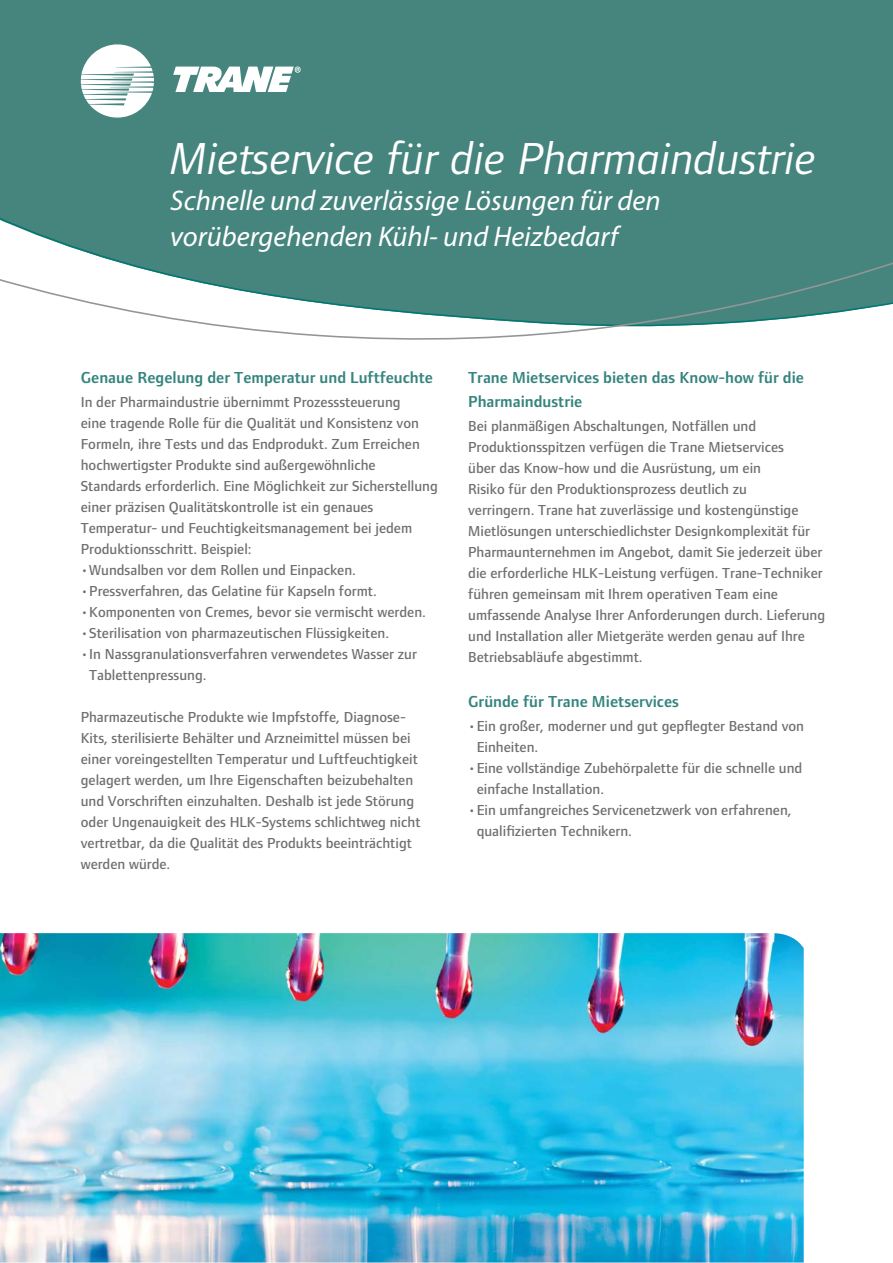
<style>
.page{position:relative;width:893px;height:1263px;background:#fff}
.page>*{position:absolute;margin:0;border:0;box-sizing:border-box;transform-origin:0 0}
.t1{font:italic 46.5px "Foundry Form Sans Blonde";color:#fff}
.t2{font:italic 28.5px/36px "Myriad Pro";color:#fff}
.t3{font:600 16.5px/24px "Foundry Form Sans Blonde";color:#35847e}
.t4{font:500 15px/21px "Foundry Form Sans Blonde";color:#6f6f71}
</style>
<div class="page">
<img style="left:0;top:933px;width:803px;height:330px">
<div style="left:0;top:0;width:892px;height:212px;background:#46857d"></div>
<div style="left:0;top:212px;width:892px;height:44px;background:#46857d"></div>
<svg style="left:0;top:256px;width:892px;height:84px"></svg>
<svg style="left:81px;top:44px;width:73px;height:74px"></svg>
<svg style="left:173px;top:67px;width:127px;height:25px"></svg>
<h1 class="t1" style="left:170px;top:131px;width:647px">Mietservice für die Pharmaindustrie</h1>
<h2 class="t2" style="left:170px;top:184px;width:492px">Schnelle und zuverlässige Lösungen für den vorübergehenden Kühl- und Heizbedarf</h2>
<p class="t3" style="left:81px;top:367px;width:354px">Genaue Regelung der Temperatur und Luftfeuchte</p>
<p class="t4" style="left:81px;top:393px;width:358px">In der Pharmaindustrie übernimmt Prozesssteuerung<br>eine tragende Rolle für die Qualität und Konsistenz von Formeln, ihre Tests und das Endprodukt. Zum Erreichen hochwertigster Produkte sind außergewöhnliche Standards erforderlich. Eine Möglichkeit zur Sicherstellung einer präzisen Qualitätskontrolle ist ein genaues Temperatur- und Feuchtigkeitsmanagement bei jedem Produktionsschritt. Beispiel:</p>
<p class="t4" style="left:81px;top:561px;width:277px">• Wundsalben vor dem Rollen und Einpacken.</p>
<p class="t4" style="left:81px;top:582px;width:297px">• Pressverfahren, das Gelatine für Kapseln formt.</p>
<p class="t4" style="left:81px;top:603px;width:346px">• Komponenten von Cremes, bevor sie vermischt werden.</p>
<p class="t4" style="left:81px;top:624px;width:310px">• Sterilisation von pharmazeutischen Flüssigkeiten.</p>
<p class="t4" style="left:89px;top:644px;width:329px;text-indent:-9px">• In Nassgranulationsverfahren verwendetes Wasser zur<br>Tablettenpressung.</p>
<p class="t4" style="left:81px;top:707px;width:341px">Pharmazeutische Produkte wie Impfstoffe, Diagnose-Kits, sterilisierte Behälter und Arzneimittel müssen bei einer voreingestellten Temperatur und Luftfeuchtigkeit gelagert werden, um Ihre Eigenschaften beizubehalten und Vorschriften einzuhalten. Deshalb ist jede Störung oder Ungenauigkeit des HLK-Systems schlichtweg nicht vertretbar, da die Qualität des Produkts beeinträchtigt werden würde.</p>
<p class="t3" style="left:468px;top:367px;width:337px">Trane Mietservices bieten das Know-how für die<br>Pharmaindustrie</p>
<p class="t4" style="left:468px;top:417px;width:358px">Bei planmäßigen Abschaltungen, Notfällen und Produktionsspitzen verfügen die Trane Mietservices<br>über das Know-how und die Ausrüstung, um ein<br>Risiko für den Produktionsprozess deutlich zu<br>verringern. Trane hat zuverlässige und kostengünstige Mietlösungen unterschiedlichster Designkomplexität für Pharmaunternehmen im Angebot, damit Sie jederzeit über die erforderliche HLK-Leistung verfügen. Trane-Techniker führen gemeinsam mit Ihrem operativen Team eine umfassende Analyse Ihrer Anforderungen durch. Lieferung und Installation aller Mietgeräte werden genau auf Ihre Betriebsabläufe abgestimmt.</p>
<p class="t3" style="left:468px;top:691px;width:212px">Gründe für Trane Mietservices</p>
<p class="t4" style="left:476px;top:716px;width:329px;text-indent:-9px">• Ein großer, moderner und gut gepflegter Bestand von<br>Einheiten.</p>
<p class="t4" style="left:476px;top:758px;width:327px;text-indent:-9px">• Eine vollständige Zubehörpalette für die schnelle und einfache Installation.</p>
<p class="t4" style="left:476px;top:800px;width:316px;text-indent:-9px">• Ein umfangreiches Servicenetzwerk von erfahrenen, qualifizierten Technikern.</p>
</div>
